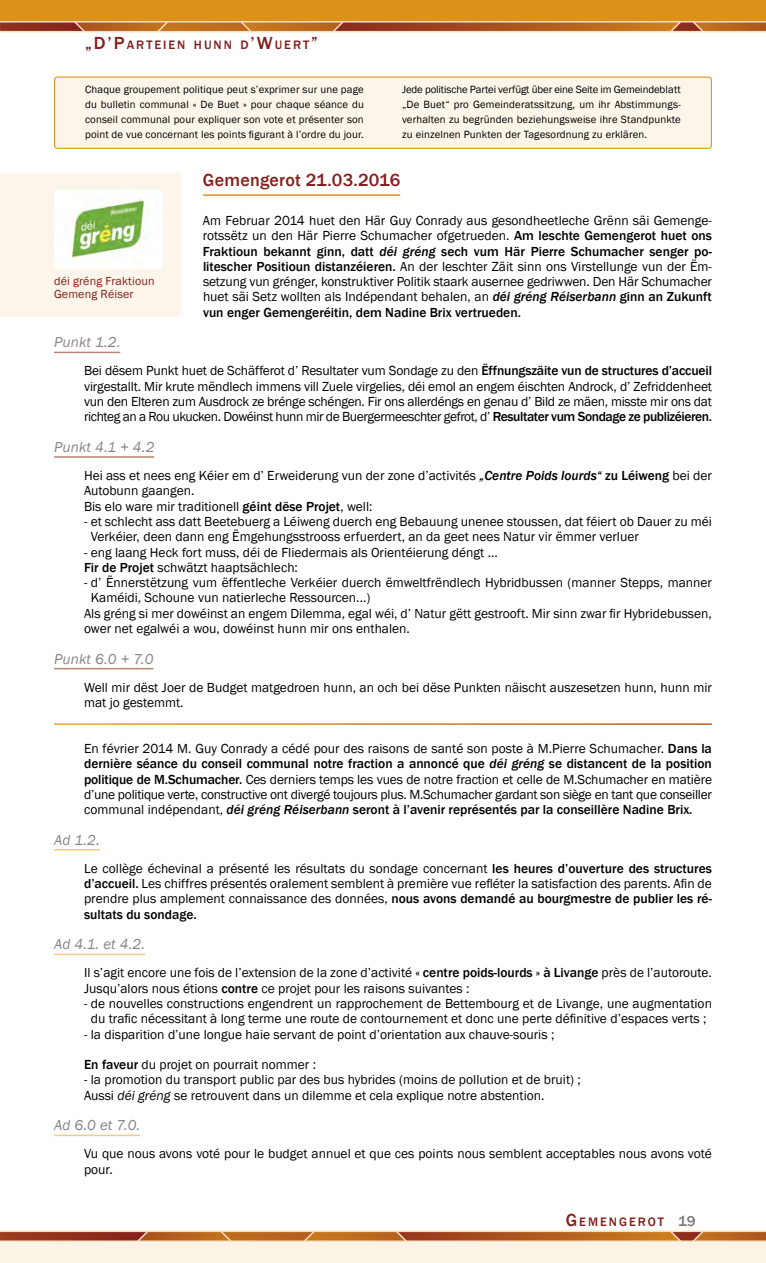
<style>
.page{position:relative;width:766px;height:1263px;background:#fff}
.page>*{position:absolute;margin:0;border:0;box-sizing:border-box;transform-origin:0 0}
.t1{font:500 18px "Franklin Gothic";letter-spacing:.015em;color:#841f1c}
.t2{font:italic 14.85px "Franklin Gothic";letter-spacing:.015em;color:#888285}
.t3{font:13.5px/15.3px "Franklin Gothic";color:#000}
.t4{font:500 12.6px "Franklin Gothic";letter-spacing:.155em;color:#841f1c}
.t5{font:12px/13.5px "Franklin Gothic";letter-spacing:.015em;color:#841f1c}
.t6{font:10.8px/15px "Franklin Gothic";letter-spacing:.015em;color:#000;text-align:justify}
.s1{font-size:18px}
.s2{font-weight:500}
.s3{font-weight:500;font-style:italic}
.s4{font-style:italic}
.s5{font-size:15px;color:#7b757a}
</style>
<div class="page">
<div style="left:55px;top:77px;width:656px;height:71px;background:#fcf5e9;border-radius:3px"></div>
<div style="left:54px;top:77px;width:657px;height:72px;border:1px solid #dc911b;border-radius:3px"></div>
<svg style="left:0;top:23px;width:765px;height:10px;background:#b86b37"></svg>
<svg style="left:0;top:1232px;width:765px;height:8px;background:#af5a22"></svg>
<div style="left:0;top:0;width:765px;height:22px;background:#dc911b"></div>
<hr style="left:0;top:21px;width:765px;height:2px;background:#f6dfbc">
<hr style="left:0;top:31px;width:765px;height:1px;background:#f6dfbc">
<div style="left:0;top:1241px;width:765px;height:22px;background:#fbf3e5"></div>
<hr style="left:0;top:1230px;width:765px;height:2px;background:#f6dfbc">
<hr style="left:0;top:1240px;width:765px;height:2px;background:#f6dfbc">
<hr style="left:203px;top:194px;width:197px;height:2px;background:#dc911b">
<hr style="left:54px;top:352px;width:66px;height:1px;background:#b88671">
<hr style="left:54px;top:456px;width:100px;height:2px;background:#b88671">
<hr style="left:54px;top:668px;width:99px;height:1px;background:#b88671">
<hr style="left:54px;top:849px;width:46px;height:1px;background:#efc98f">
<hr style="left:54px;top:953px;width:91px;height:2px;background:#efc98f">
<hr style="left:54px;top:1135px;width:86px;height:1px;background:#efc98f">
<div style="left:0;top:173px;width:182px;height:144px;background:#fcf5e9"></div>
<img style="left:56px;top:192px;width:105px;height:75px">
<div style="left:54px;top:190px;width:109px;height:79px;border:1px solid #fff;border-radius:3px"></div>
<p class="t4" style="left:85px;top:37px;width:234px"><span class="s1">„D’P</span>ARTEIEN HUNN D<span class="s1">’W</span>UERT<span class="s1">”</span></p>
<p class="t6" style="left:85px;top:82px;width:280px">Chaque groupement politique peut s’exprimer sur une page du bulletin communal « De Buet » pour chaque séance du conseil communal pour expliquer son vote et présenter son point de vue concernant les points figurant à l’ordre du jour.</p>
<p class="t6" style="left:402px;top:82px;width:280px">Jede politische Partei verfügt über eine Seite im Gemeindeblatt „De Buet“ pro Gemeinderatssitzung, um ihr Abstimmungs&shy;verhalten zu begründen beziehungsweise ihre Standpunkte zu einzelnen Punkten der Tagesordnung zu erklären.</p>
<h1 class="t1" style="left:203px;top:169px;width:199px">Gemengerot 21.03.2016</h1>
<p class="t3" style="left:203px;top:213px;width:510px;text-align:justify">Am Februar 2014 huet den Här Guy Conrady aus gesondheetleche Grënn säi Gemenge&shy;rotssëtz un den Här Pierre Schumacher ofgetrueden. <span class="s2">Am leschte Gemengerot huet ons Fraktioun bekannt ginn, datt</span> <span class="s3">déi gréng</span> <span class="s2">sech vum Här Pierre Schumacher senger po&shy;litescher Positioun distanzéieren.</span> An der leschter Zäit sinn ons Virstellunge vun der Ëm&shy;setzung vun grénger, konstruktiver Politik staark ausernee gedriwwen. Den Här Schumacher huet säi Setz wollten als Indépendant behalen, an <span class="s3">déi gréng Réiserbann</span> <span class="s2">ginn an Zukunft vun enger Gemengeréitin, dem Nadine Brix vertrueden.</span></p>
<p class="t2" style="left:54px;top:333px;width:68px">Punkt 1.2.</p>
<p class="t3" style="left:84px;top:364px;width:629px;text-align:justify">Bei dësem Punkt huet de Schäfferot d’ Resultater vum Sondage zu den <span class="s2">Ëffnungszäite vun de structures d’accueil </span>virgestallt. Mir krute mëndlech immens vill Zuele virgelies, déi emol an engem éischten Androck, d’ Zefriddenheet vun den Elteren zum Ausdrock ze brénge schéngen. Fir ons allerdéngs en genau d’ Bild ze mäen, misste mir ons dat richteg an a Rou ukucken. Dowéinst hunn mir de Buergermeeschter gefrot, d’ <span class="s2">Resultater vum Sondage ze publizéieren.</span></p>
<p class="t2" style="left:54px;top:438px;width:102px">Punkt 4.1 + 4.2</p>
<p class="t3" style="left:84px;top:468px;width:629px">Hei ass et nees eng Kéier em d’ Erweiderung vun der zone d’activités <span class="s3">„Centre Poids lourds“</span> <span class="s2">zu Léiweng</span> bei der<br>Autobunn gaangen.<br>Bis elo ware mir traditionell <span class="s2">géint dëse Projet</span>, well:</p>
<p class="t3" style="left:91px;top:514px;width:622px;text-indent:-7px">- et schlecht ass datt Beetebuerg a Léiweng duerch eng Bebauung unenee stoussen, dat féiert ob Dauer zu méi<br>Verkéier, deen dann eng Ëmgehungsstrooss erfuerdert, an da geet nees Natur vir ëmmer verluer</p>
<p class="t3" style="left:84px;top:545px;width:415px">- eng laang Heck fort muss, déi de Fliedermais als Orientéierung déngt ...<br><span class="s2">Fir de Projet</span> schwätzt haaptsächlech:</p>
<p class="t3" style="left:84px;top:575px;width:629px">- d’ Ënnerstëtzung vum ëffentleche Verkéier duerch ëmweltfrëndlech Hybridbussen (manner Stepps, manner</p>
<p class="t3" style="left:91px;top:590px;width:281px">Kaméidi, Schoune vun natierleche Ressourcen...)</p>
<p class="t3" style="left:84px;top:606px;width:629px">Als gréng si mer dowéinst an engem Dilemma, egal wéi, d’ Natur gëtt gestrooft. Mir sinn zwar fir Hybridebussen,</p>
<p class="t3" style="left:84px;top:621px;width:327px">ower net egalwéi a wou, dowéinst hunn mir ons enthalen.</p>
<p class="t2" style="left:54px;top:649px;width:101px">Punkt 6.0 + 7.0</p>
<p class="t3" style="left:84px;top:680px;width:629px">Well mir dëst Joer de Budget matgedroen hunn, an och bei dëse Punkten näischt auszesetzen hunn, hunn mir mat jo gestemmt.</p>
<p class="t3" style="left:84px;top:741px;width:629px;text-align:justify">En février 2014 M. Guy Conrady a cédé pour des raisons de santé son poste à M.Pierre Schumacher. <span class="s2">Dans la dernière séance du conseil communal notre fraction a annoncé que</span> <span class="s3">déi gréng</span> <span class="s2">se distancent de la position politique de M.Schumacher.</span> Ces derniers temps les vues de notre fraction et celle de M.Schumacher en matière d’une politique verte, constructive ont divergé toujours plus. M.Schumacher gardant son siège en tant que conseiller communal indépendant, <span class="s3">déi gréng Réiserbann</span> <span class="s2">seront à l’avenir représentés par la conseillère Nadine Brix.</span></p>
<p class="t2" style="left:54px;top:830px;width:47px">Ad 1.2.</p>
<p class="t3" style="left:84px;top:861px;width:629px;text-align:justify">Le collège échevinal a présenté les résultats du sondage concernant <span class="s2">les heures d’ouverture des structures d’accueil.</span> Les chiffres présentés oralement semblent à première vue refléter la satisfaction des parents. Afin de prendre plus amplement connaissance des données, <span class="s2">nous avons demandé au bourgmestre de publier les ré&shy;sultats du sondage.</span></p>
<p class="t2" style="left:54px;top:935px;width:93px">Ad 4.1. et 4.2.</p>
<p class="t3" style="left:84px;top:965px;width:629px">Il s’agit encore une fois de l’extension de la zone d’activité <span class="s2">« centre poids-lourds » à Livange</span> près de l’autoroute.<br>Jusqu’alors nous étions <span class="s2">contre</span> ce projet pour les raisons suivantes :</p>
<p class="t3" style="left:84px;top:996px;width:629px;text-align:center">- de nouvelles constructions engendrent un rapprochement de Bettembourg et de Livange, une augmentation du trafic nécessitant à long terme une route de contournement et donc une perte définitive d’espaces verts ;</p>
<p class="t3" style="left:84px;top:1027px;width:471px">- la disparition d’une longue haie servant de point d’orientation aux chauve-souris ;</p>
<p class="t3" style="left:84px;top:1057px;width:233px"><span class="s2">En faveur</span> du projet on pourrait nommer :</p>
<p class="t3" style="left:84px;top:1072px;width:498px">- la promotion du transport public par des bus hybrides (moins de pollution et de bruit) ;<br>Aussi <span class="s4">déi gréng</span> se retrouvent dans un dilemme et cela explique notre abstention.</p>
<p class="t2" style="left:54px;top:1116px;width:88px">Ad 6.0 et 7.0.</p>
<p class="t3" style="left:84px;top:1146px;width:629px">Vu que nous avons voté pour le budget annuel et que ces points nous semblent acceptables nous avons voté pour.</p>
<p class="t5" style="left:54px;top:274px;width:102px">déi gréng Fraktioun<br>Gemeng Réiser</p>
<p class="t4" style="left:565px;top:1214px;width:131px"><span class="s1">G</span>EMENGEROT <span class="s5">19</span></p>
</div>
